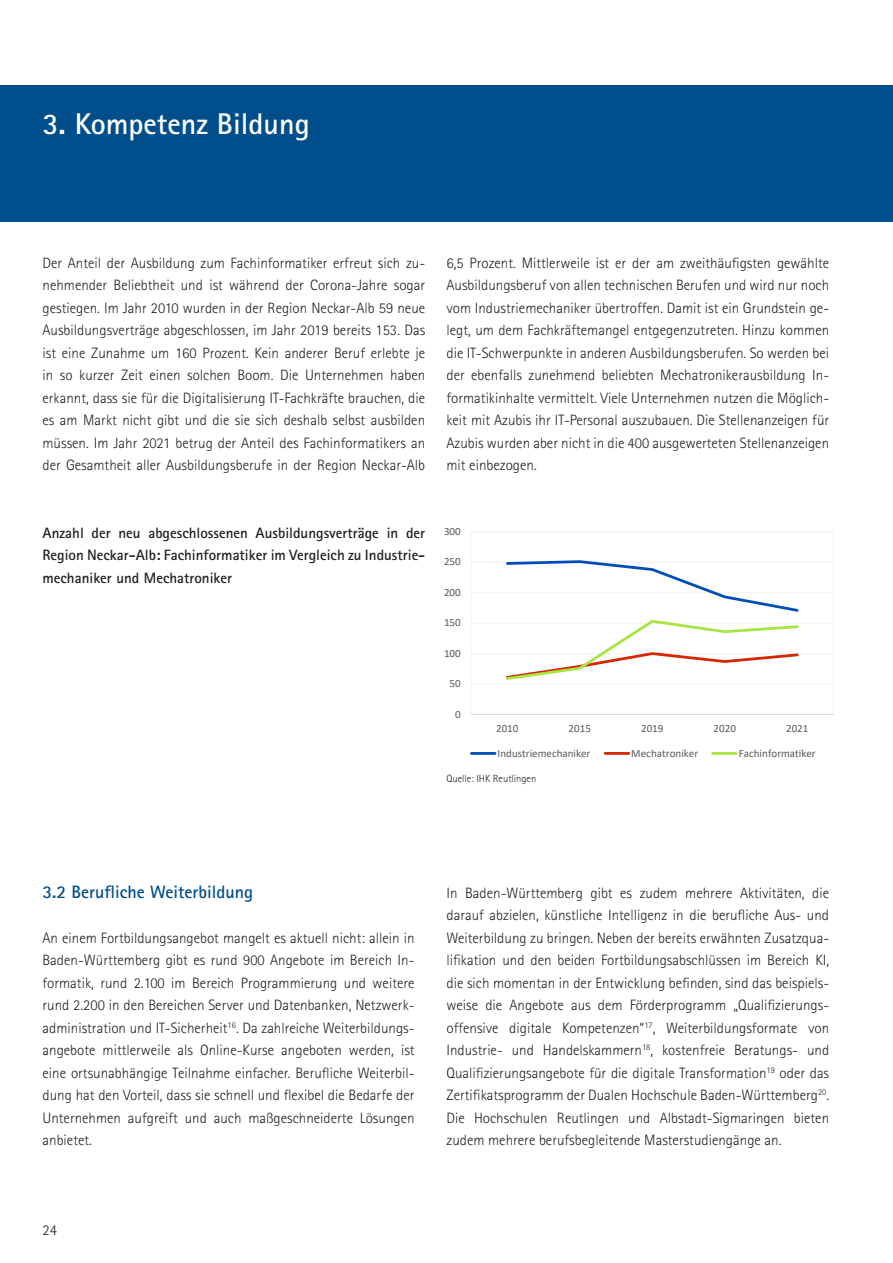
<style>
.page{position:relative;width:893px;height:1263px;background:#fff}
.page>*{position:absolute;margin:0;border:0;box-sizing:border-box;transform-origin:0 0}
.Head{font:700 30px "Rotis Sans Serif";color:#fff}
.Head_klein{font:700 18px "Rotis Sans Serif";color:#004f8c}
.Fließtext{font:300 15px/22.5px "Rotis Sans Serif";color:#231f20;text-align:justify}
.Fließtext-2{font:700 15px/22.5px "Rotis Sans Serif";color:#231f20;text-align:justify}
.t1{font:11.1px "Calibri";color:#595959}
.t2{font:10.95px "Calibri";color:#595959}
.Quellenangabe{font:300 10.5px "Rotis Sans Serif";color:#231f20}
</style>
<div class="page">
<div style="left:0;top:85px;width:893px;height:136px;background:#004f8c"></div>
<hr style="left:471px;top:684px;width:362px;height:1px;background:#f2f2f2">
<hr style="left:471px;top:653px;width:362px;height:1px;background:#f2f2f2">
<hr style="left:471px;top:623px;width:362px;height:1px;background:#f2f2f2">
<hr style="left:471px;top:592px;width:362px;height:1px;background:#f2f2f2">
<hr style="left:471px;top:562px;width:362px;height:1px;background:#f2f2f2">
<div style="left:471px;top:531px;width:363px;height:184px;border:1px solid #f2f2f2"></div>
<hr style="left:471px;top:714px;width:362px;height:1px;background:#d9d9d9">
<svg style="left:506px;top:560px;width:293px;height:120px"></svg>
<hr style="left:471px;top:752px;width:24px;height:3px;background:#004db8">
<hr style="left:605px;top:752px;width:24px;height:3px;background:#d92400">
<hr style="left:713px;top:752px;width:23px;height:3px;background:#a6e642">
<p class="Head" style="left:43px;top:105px;width:269px">3. Kompetenz Bildung</p>
<p class="Fließtext" style="left:43px;top:251px;width:384px">Der Anteil der Ausbildung zum Fachinformatiker erfreut sich zu&shy;nehmender Beliebtheit und ist während der Corona-Jahre sogar gestiegen. Im Jahr 2010 wurden in der Region Neckar-Alb 59 neue Ausbildungsverträge abgeschlossen, im Jahr 2019 bereits 153. Das ist eine Zunahme um 160 Prozent. Kein anderer Beruf erlebte je in so kurzer Zeit einen solchen Boom. Die Unternehmen haben erkannt, dass sie für die Digitalisierung IT-Fachkräfte brauchen, die es am Markt nicht gibt und die sie sich deshalb selbst ausbilden müssen. Im Jahr 2021 betrug der Anteil des Fachinformatikers an der Gesamtheit aller Ausbildungsberufe in der Region Neckar-Alb</p>
<p class="Fließtext" style="left:446px;top:251px;width:384px">6,5 Prozent. Mittlerweile ist er der am zweithäufigsten gewählte Ausbildungsberuf von allen technischen Berufen und wird nur noch vom Industriemechaniker übertroffen. Damit ist ein Grundstein ge&shy;legt, um dem Fachkräftemangel entgegenzutreten. Hinzu kommen die IT-Schwerpunkte in anderen Ausbildungsberufen. So werden bei der ebenfalls zunehmend beliebten Mechatronikerausbildung In&shy;formatikinhalte vermittelt. Viele Unternehmen nutzen die Möglich&shy;keit mit Azubis ihr IT-Personal auszubauen. Die Stellenanzeigen für Azubis wurden aber nicht in die 400 ausgewerteten Stellenanzeigen mit einbezogen.</p>
<p class="Fließtext-2" style="left:43px;top:521px;width:384px">Anzahl der neu abgeschlossenen Ausbildungsverträge in der Region Neckar-Alb: Fachinformatiker im Vergleich zu Industrie&shy;mechaniker und Mechatroniker</p>
<p class="t1" style="left:444px;top:524px;width:18px">300</p>
<p class="t1" style="left:444px;top:554px;width:18px">250</p>
<p class="t1" style="left:444px;top:584px;width:18px">200</p>
<p class="t1" style="left:444px;top:615px;width:18px">150</p>
<p class="t1" style="left:444px;top:645px;width:18px">100</p>
<p class="t2" style="left:450px;top:676px;width:13px">50</p>
<p class="t1" style="left:455px;top:706px;width:7px">0</p>
<p class="t1" style="left:496px;top:721px;width:24px">2010</p>
<p class="t1" style="left:569px;top:721px;width:24px">2015</p>
<p class="t1" style="left:641px;top:721px;width:24px">2019</p>
<p class="t1" style="left:714px;top:721px;width:24px">2020</p>
<p class="t1" style="left:786px;top:721px;width:24px">2021</p>
<p class="t1" style="left:498px;top:745px;width:94px">Industriemechaniker</p>
<p class="t1" style="left:631px;top:745px;width:68px">Mechatroniker</p>
<p class="t1" style="left:739px;top:745px;width:78px">Fachinformatiker</p>
<p class="Quellenangabe" style="left:446px;top:772px;width:91px">Quelle: IHK Reutlingen</p>
<p class="Head_klein" style="left:43px;top:880px;width:212px">3.2 Berufliche Weiterbildung</p>
<p class="Fließtext" style="left:43px;top:926px;width:374px">An einem Fortbildungsangebot mangelt es aktuell nicht: allein in Baden-Württemberg gibt es rund 900 Angebote im Bereich In&shy;formatik, rund 2.100 im Bereich Programmierung und weitere rund 2.200 in den Bereichen Server und Datenbanken, Netzwerk&shy;administration und IT-Sicherheit<sup>16</sup>. Da zahlreiche Weiterbildungs&shy;angebote mittlerweile als Online-Kurse angeboten werden, ist eine ortsunabhängige Teilnahme einfacher. Berufliche Weiterbil&shy;dung hat den Vorteil, dass sie schnell und flexibel die Bedarfe der Unternehmen aufgreift und auch maßgeschneiderte Lösungen anbietet.</p>
<p class="Fließtext" style="left:43px;top:1219px;width:16px">24</p>
<p class="Fließtext" style="left:446px;top:881px;width:384px">In Baden-Württemberg gibt es zudem mehrere Aktivitäten, die darauf abzielen, künstliche Intelligenz in die berufliche Aus- und Weiterbildung zu bringen. Neben der bereits erwähnten Zusatzqua&shy;lifikation und den beiden Fortbildungsabschlüssen im Bereich KI, die sich momentan in der Entwicklung befinden, sind das beispiels&shy;weise die Angebote aus dem Förderprogramm „Qualifizierungs&shy;offensive digitale Kompetenzen“<sup>17</sup>, Weiterbildungsformate von Industrie- und Handelskammern<sup>18</sup>, kostenfreie Beratungs- und Qualifizierungsangebote für die digitale Transformation<sup>19</sup> oder das Zertifikatsprogramm der Dualen Hochschule Baden-Württemberg<sup>20</sup>.<br>Die Hochschulen Reutlingen und Albstadt-Sigmaringen bieten zudem mehrere berufsbegleitende Masterstudiengänge an.</p>
</div>
